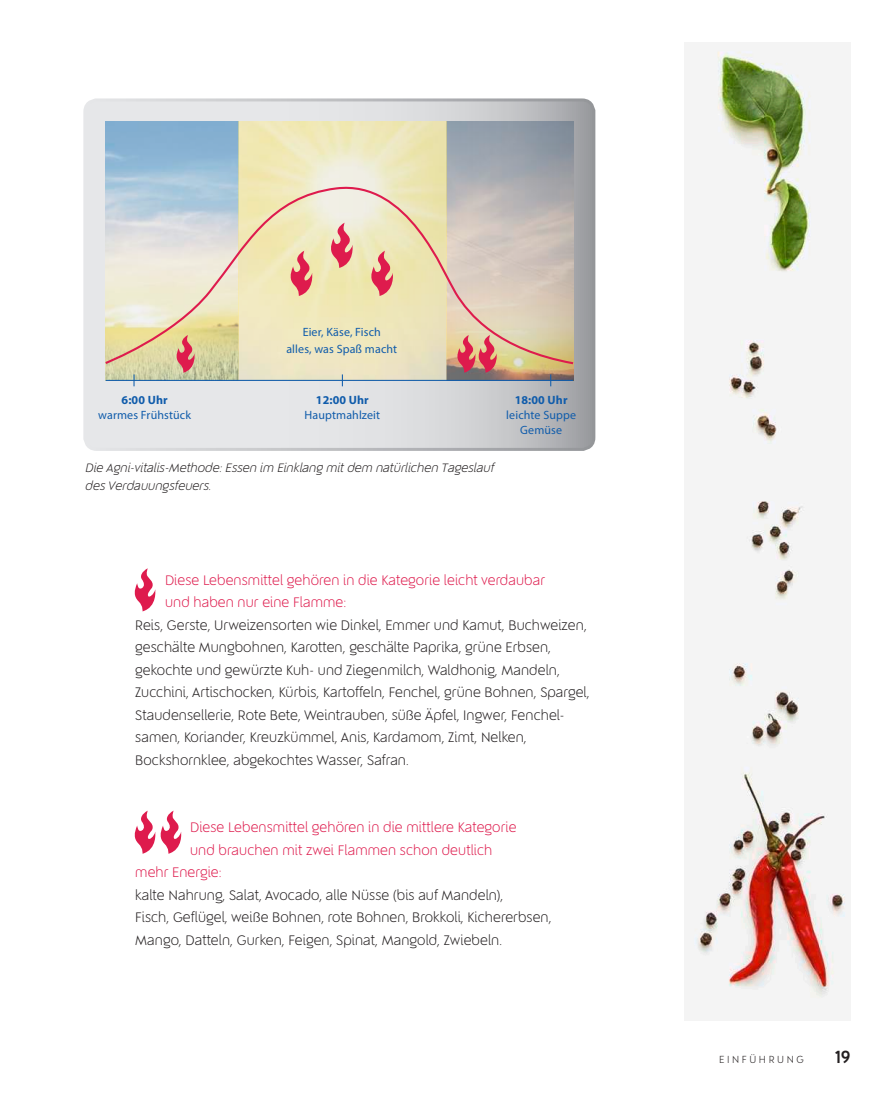
<style>
.page{position:relative;width:893px;height:1106px;background:#fff}
.page>*{position:absolute;margin:0;border:0;box-sizing:border-box;transform-origin:0 0}
.t1{font:700 18px "Qurillian";color:#231f20}
.t2{font:300 14.1px/22.5px "Qurillian";letter-spacing:.01em;color:#231f20}
.t3{font:300 14.1px/22.5px "Qurillian";letter-spacing:.01em;color:#de1b4d}
.t4{font:italic 300 12.45px/18px "Qurillian";letter-spacing:.01em;color:#231f20}
.t5{font:12px/15px "Myriad Pro";letter-spacing:.01em;color:#105cab;text-align:center}
.t6{font:700 12px "Myriad Pro";letter-spacing:.01em;color:#105cab}
.t7{font:300 10.5px "Qurillian";letter-spacing:.25em;color:#231f20}
</style>
<div class="page">
<svg style="left:134px;top:810px;width:48px;height:43px"></svg>
<svg style="left:134px;top:568px;width:22px;height:43px"></svg>
<svg style="left:87px;top:102px;width:506px;height:347px;background:#d4d5d8"></svg>
<div style="left:83px;top:98px;width:512px;height:353px;border:3px solid #fff;border-radius:12px"></div>
<img style="left:105px;top:122px;width:468px;height:258px">
<svg style="left:104px;top:177px;width:471px;height:189px;background:#dfd7bd"></svg>
<hr style="left:106px;top:380px;width:467px;height:1px;background:#105cab">
<svg style="left:133px;top:374px;width:2px;height:12px"></svg>
<svg style="left:175px;top:335px;width:22px;height:38px"></svg>
<svg style="left:456px;top:335px;width:43px;height:38px;background:#d57a74"></svg>
<svg style="left:289px;top:251px;width:26px;height:45px"></svg>
<svg style="left:329px;top:223px;width:26px;height:45px"></svg>
<svg style="left:370px;top:251px;width:25px;height:45px"></svg>
<img style="left:685px;top:43px;width:165px;height:977px">
<p class="t5" style="left:286px;top:324px;width:112px;line-height:16.5px">Eier, Käse, Fisch<br>alles, was Spaß macht</p>
<p class="t6" style="left:122px;top:391px;width:48px">6:00 Uhr</p>
<p class="t5" style="left:98px;top:407px;width:94px">warmes Frühstück</p>
<p class="t6" style="left:316px;top:391px;width:54px">12:00 Uhr</p>
<p class="t5" style="left:305px;top:407px;width:77px">Hauptmahlzeit</p>
<p class="t6" style="left:515px;top:391px;width:54px">18:00 Uhr</p>
<p class="t5" style="left:506px;top:407px;width:71px">leichte Suppe<br>Gemüse</p>
<p class="t4" style="left:85px;top:459px;width:410px">Die Agni-vitalis-Methode: Essen im Einklang mit dem natürlichen Tageslauf des Verdauungsfeuers.</p>
<p class="t3" style="left:165px;top:568px;width:382px">Diese Lebensmittel gehören in die Kategorie leicht verdaubar und haben nur eine Flamme:</p>
<p class="t2" style="left:135px;top:613px;width:456px">Reis, Gerste, Urweizensorten wie Dinkel, Emmer und Kamut, Buchweizen, geschälte Mungbohnen, Karotten, geschälte Paprika, grüne Erbsen, gekochte und gewürzte Kuh- und Ziegenmilch, Waldhonig, Mandeln, Zucchini, Artischocken, Kürbis, Kartoffeln, Fenchel, grüne Bohnen, Spargel, Staudensellerie, Rote Bete, Weintrauben, süße Äpfel, Ingwer, Fenchel&shy;samen, Koriander, Kreuzkümmel, Anis, Kardamom, Zimt, Nelken, Bockshornklee, abgekochtes Wasser, Safran.</p>
<p class="t3" style="left:190px;top:816px;width:328px">Diese Lebensmittel gehören in die mittlere Kategorie</p>
<p class="t3" style="left:190px;top:838px;width:304px">und brauchen mit zwei Flammen schon deutlich</p>
<p class="t3" style="left:135px;top:861px;width:88px">mehr Energie:</p>
<p class="t2" style="left:135px;top:883px;width:418px">kalte Nahrung, Salat, Avocado, alle Nüsse (bis auf Mandeln),<br>Fisch, Geflügel, weiße Bohnen, rote Bohnen, Brokkoli, Kichererbsen,<br>Mango, Datteln, Gurken, Feigen, Spinat, Mangold, Zwiebeln.</p>
<p class="t7" style="left:719px;top:1053px;width:86px">EINFÜHRUNG</p>
<p class="t1" style="left:835px;top:1045px;width:17px">19</p>
</div>
